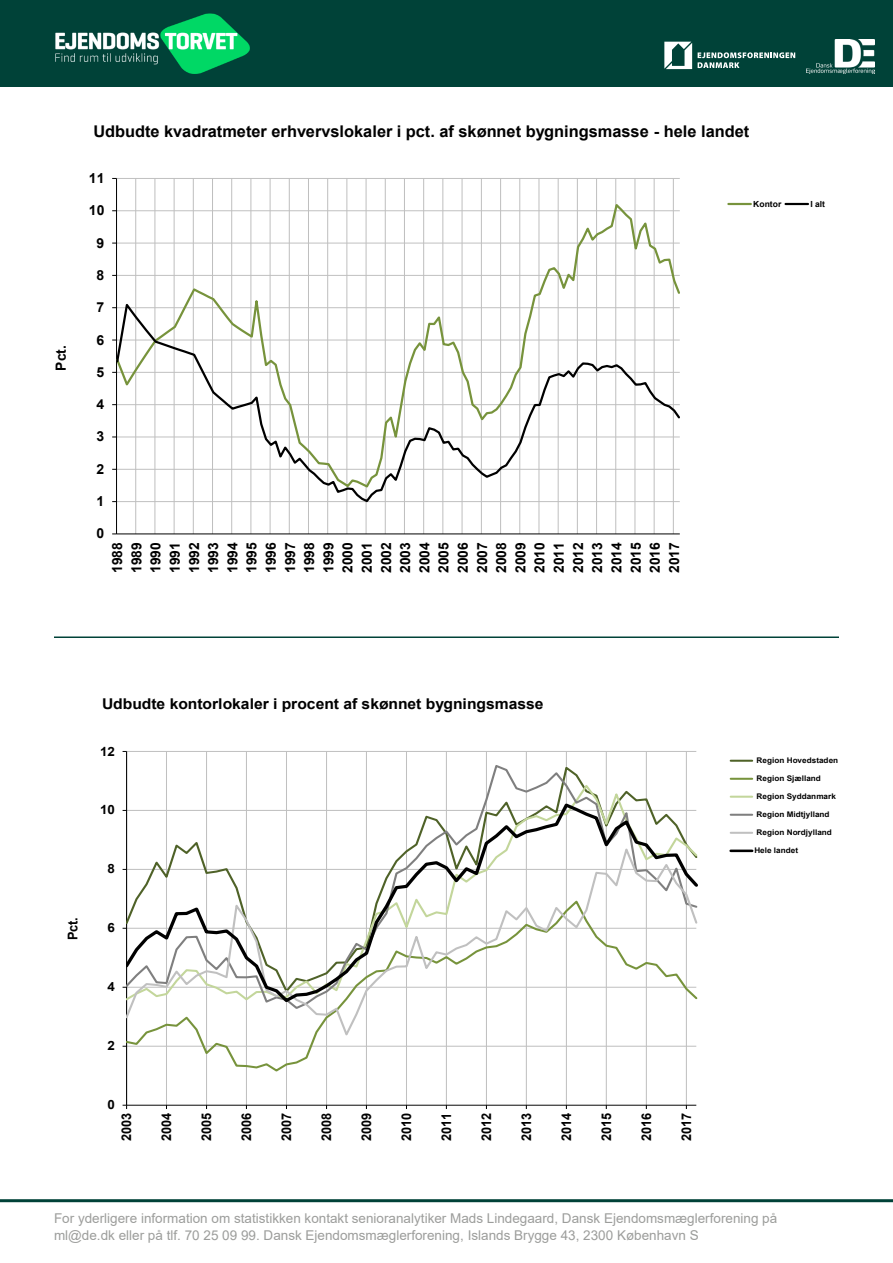
<style>
.page{position:relative;width:893px;height:1263px;background:#fff}
.page>*{position:absolute;margin:0;border:0;box-sizing:border-box;transform-origin:0 0}
.t1{font:700 16.2px "Arial";color:#000}
.t2{font:700 14.85px "Arial";color:#000;scale:1.05 1}
.t3{font:700 13.95px/19.2px "Arial";letter-spacing:.005em;color:#000;text-align:justify}
.t4{font:700 13.8px "Arial";color:#000}
.t5{font:13.5px/16.2px "Arial";color:#9c9d9b}
.t6{font:700 13.35px "Arial";letter-spacing:.005em;color:#000;scale:.95 1}
.t7{font:700 12.75px "Arial";color:#000;scale:1.05 1}
.t8{font:700 8.4px "Arial";color:#000}
.t9{font:700 7.8px "Arial";color:#000;scale:1.05 1}
</style>
<div class="page">
<hr style="left:0;top:1199px;width:893px;height:3px;background:#004238">
<hr style="left:54px;top:636px;width:785px;height:2px;background:#004238">
<hr style="left:0;top:0;width:1px;height:87px;background:#004238">
<hr style="left:127px;top:751px;width:569px;height:1px;background:#c0c0c0">
<hr style="left:166px;top:751px;width:1px;height:354px;background:#c0c0c0">
<hr style="left:206px;top:751px;width:1px;height:354px;background:#c0c0c0">
<hr style="left:246px;top:751px;width:1px;height:354px;background:#c0c0c0">
<hr style="left:286px;top:751px;width:1px;height:354px;background:#c0c0c0">
<hr style="left:326px;top:751px;width:1px;height:354px;background:#c0c0c0">
<hr style="left:366px;top:751px;width:1px;height:354px;background:#c0c0c0">
<hr style="left:406px;top:751px;width:1px;height:354px;background:#c0c0c0">
<hr style="left:446px;top:751px;width:1px;height:354px;background:#c0c0c0">
<hr style="left:486px;top:751px;width:1px;height:354px;background:#c0c0c0">
<hr style="left:526px;top:751px;width:1px;height:354px;background:#c0c0c0">
<hr style="left:566px;top:751px;width:1px;height:354px;background:#c0c0c0">
<hr style="left:606px;top:751px;width:1px;height:354px;background:#c0c0c0">
<hr style="left:646px;top:751px;width:1px;height:354px;background:#c0c0c0">
<hr style="left:686px;top:751px;width:1px;height:354px;background:#c0c0c0">
<hr style="left:126px;top:751px;width:1px;height:354px;background:#000">
<hr style="left:127px;top:1105px;width:569px;height:1px;background:#000">
<svg style="left:126px;top:1040px;width:571px;height:33px"></svg>
<svg style="left:126px;top:763px;width:522px;height:38px"></svg>
<svg style="left:126px;top:1004px;width:480px;height:36px"></svg>
<svg style="left:126px;top:801px;width:571px;height:203px"></svg>
<hr style="left:731px;top:760px;width:21px;height:2px;background:#4f6228">
<hr style="left:731px;top:778px;width:21px;height:2px;background:#77933c">
<hr style="left:731px;top:796px;width:21px;height:2px;background:#c3d69b">
<hr style="left:731px;top:814px;width:21px;height:2px;background:#7f7f7f">
<hr style="left:731px;top:832px;width:21px;height:2px;background:#c0c0c0">
<hr style="left:731px;top:849px;width:21px;height:3px;background:#000">
<hr style="left:117px;top:178px;width:563px;height:1px;background:#c0c0c0">
<hr style="left:135px;top:178px;width:1px;height:356px;background:#bfbfbf">
<hr style="left:155px;top:178px;width:1px;height:356px;background:#bfbfbf">
<hr style="left:174px;top:178px;width:1px;height:356px;background:#bfbfbf">
<hr style="left:193px;top:178px;width:1px;height:356px;background:#bfbfbf">
<hr style="left:212px;top:178px;width:1px;height:356px;background:#bfbfbf">
<hr style="left:231px;top:178px;width:1px;height:356px;background:#bfbfbf">
<hr style="left:251px;top:178px;width:1px;height:356px;background:#bfbfbf">
<hr style="left:270px;top:178px;width:1px;height:356px;background:#bfbfbf">
<hr style="left:289px;top:178px;width:1px;height:356px;background:#bfbfbf">
<hr style="left:308px;top:178px;width:1px;height:356px;background:#bfbfbf">
<hr style="left:327px;top:178px;width:1px;height:356px;background:#bfbfbf">
<hr style="left:347px;top:178px;width:1px;height:356px;background:#bfbfbf">
<hr style="left:366px;top:178px;width:1px;height:356px;background:#bfbfbf">
<hr style="left:385px;top:178px;width:1px;height:356px;background:#bfbfbf">
<hr style="left:404px;top:178px;width:1px;height:356px;background:#bfbfbf">
<hr style="left:423px;top:178px;width:1px;height:356px;background:#bfbfbf">
<hr style="left:443px;top:178px;width:1px;height:356px;background:#bfbfbf">
<hr style="left:462px;top:178px;width:1px;height:356px;background:#bfbfbf">
<hr style="left:481px;top:178px;width:1px;height:356px;background:#bfbfbf">
<hr style="left:500px;top:178px;width:1px;height:356px;background:#bfbfbf">
<hr style="left:519px;top:178px;width:1px;height:356px;background:#bfbfbf">
<hr style="left:539px;top:178px;width:1px;height:356px;background:#bfbfbf">
<hr style="left:558px;top:178px;width:1px;height:356px;background:#bfbfbf">
<hr style="left:577px;top:178px;width:1px;height:356px;background:#bfbfbf">
<hr style="left:596px;top:178px;width:1px;height:356px;background:#bfbfbf">
<hr style="left:615px;top:178px;width:1px;height:356px;background:#bfbfbf">
<hr style="left:635px;top:178px;width:1px;height:356px;background:#bfbfbf">
<hr style="left:654px;top:178px;width:1px;height:356px;background:#bfbfbf">
<hr style="left:673px;top:178px;width:1px;height:356px;background:#bfbfbf">
<hr style="left:116px;top:178px;width:1px;height:356px;background:#000">
<hr style="left:117px;top:534px;width:563px;height:1px;background:#000">
<svg style="left:117px;top:201px;width:563px;height:98px"></svg>
<svg style="left:116px;top:299px;width:564px;height:205px"></svg>
<hr style="left:728px;top:203px;width:23px;height:2px;background:#77933c">
<hr style="left:786px;top:203px;width:22px;height:2px;background:#000">
<div style="left:1px;top:0;width:892px;height:87px;background:#004238"></div>
<img style="left:55px;top:13px;width:195px;height:61px">
<img style="left:806px;top:39px;width:68px;height:35px">
<svg style="left:698px;top:52px;width:97px;height:16px"></svg>
<svg style="left:664px;top:42px;width:28px;height:27px"></svg>
<p class="t1" style="left:93px;top:120px;width:657px">Udbudte kvadratmeter erhvervslokaler i pct. af skønnet bygningsmasse - hele landet</p>
<p class="t3" style="left:51px;top:370px;width:27px;rotate:-90deg">Pct.</p>
<p class="t4" style="left:89px;top:168px;width:17px">11</p>
<p class="t4" style="left:89px;top:201px;width:17px">10</p>
<p class="t4" style="left:97px;top:233px;width:9px">9</p>
<p class="t4" style="left:97px;top:265px;width:9px">8</p>
<p class="t4" style="left:97px;top:298px;width:9px">7</p>
<p class="t4" style="left:97px;top:330px;width:9px">6</p>
<p class="t4" style="left:97px;top:362px;width:9px">5</p>
<p class="t4" style="left:97px;top:395px;width:9px">4</p>
<p class="t4" style="left:97px;top:427px;width:9px">3</p>
<p class="t4" style="left:97px;top:459px;width:9px">2</p>
<p class="t4" style="left:97px;top:491px;width:9px">1</p>
<p class="t4" style="left:97px;top:524px;width:9px">0</p>
<p class="t3" style="left:108px;top:573px;width:32px;rotate:-90deg">1988<br>1989<br>1990<br>1991<br>1992<br>1993<br>1994<br>1995<br>1996<br>1997<br>1998<br>1999<br>2000<br>2001<br>2002<br>2003<br>2004<br>2005<br>2006<br>2007<br>2008<br>2009<br>2010<br>2011<br>2012<br>2013<br>2014<br>2015<br>2016<br>2017</p>
<p class="t6" style="left:63px;top:940px;width:26px;rotate:-90deg">Pct.</p>
<p class="t2" style="left:102px;top:693px;width:422px">Udbudte kontorlokaler i procent af skønnet bygningsmasse</p>
<p class="t7" style="left:100px;top:742px;width:16px">12</p>
<p class="t7" style="left:100px;top:801px;width:16px">10</p>
<p class="t7" style="left:108px;top:860px;width:9px">8</p>
<p class="t7" style="left:108px;top:919px;width:9px">6</p>
<p class="t7" style="left:108px;top:978px;width:9px">4</p>
<p class="t7" style="left:108px;top:1037px;width:9px">2</p>
<p class="t7" style="left:108px;top:1096px;width:9px">0</p>
<p class="t6" style="left:117px;top:1141px;width:31px;rotate:-90deg">2003</p>
<p class="t6" style="left:157px;top:1141px;width:31px;rotate:-90deg">2004</p>
<p class="t6" style="left:197px;top:1141px;width:31px;rotate:-90deg">2005</p>
<p class="t6" style="left:237px;top:1141px;width:31px;rotate:-90deg">2006</p>
<p class="t6" style="left:277px;top:1141px;width:31px;rotate:-90deg">2007</p>
<p class="t6" style="left:317px;top:1141px;width:31px;rotate:-90deg">2008</p>
<p class="t6" style="left:357px;top:1141px;width:31px;rotate:-90deg">2009</p>
<p class="t6" style="left:397px;top:1141px;width:31px;rotate:-90deg">2010</p>
<p class="t6" style="left:437px;top:1141px;width:31px;rotate:-90deg">2011</p>
<p class="t6" style="left:477px;top:1141px;width:31px;rotate:-90deg">2012</p>
<p class="t6" style="left:517px;top:1141px;width:31px;rotate:-90deg">2013</p>
<p class="t6" style="left:557px;top:1141px;width:31px;rotate:-90deg">2014</p>
<p class="t6" style="left:597px;top:1141px;width:31px;rotate:-90deg">2015</p>
<p class="t6" style="left:637px;top:1141px;width:31px;rotate:-90deg">2016</p>
<p class="t6" style="left:677px;top:1141px;width:31px;rotate:-90deg">2017</p>
<p class="t8" style="left:753px;top:198px;width:30px">Kontor</p>
<p class="t8" style="left:810px;top:198px;width:16px">I alt</p>
<p class="t9" style="left:757px;top:755px;width:79px">Region Hovedstaden</p>
<p class="t9" style="left:757px;top:773px;width:63px">Region Sjælland</p>
<p class="t9" style="left:757px;top:791px;width:77px">Region Syddanmark</p>
<p class="t9" style="left:757px;top:809px;width:71px">Region Midtjylland</p>
<p class="t9" style="left:757px;top:827px;width:73px">Region Nordjylland</p>
<p class="t9" style="left:754px;top:845px;width:43px">Hele landet</p>
<p class="t5" style="left:54px;top:1210px;width:725px">For yderligere information om statistikken kontakt senioranalytiker Mads Lindegaard, Dansk Ejendomsmæglerforening på ml@de.dk eller på tlf. 70 25 09 99. Dansk Ejendomsmæglerforening, Islands Brygge 43, 2300 København S</p>
</div>
